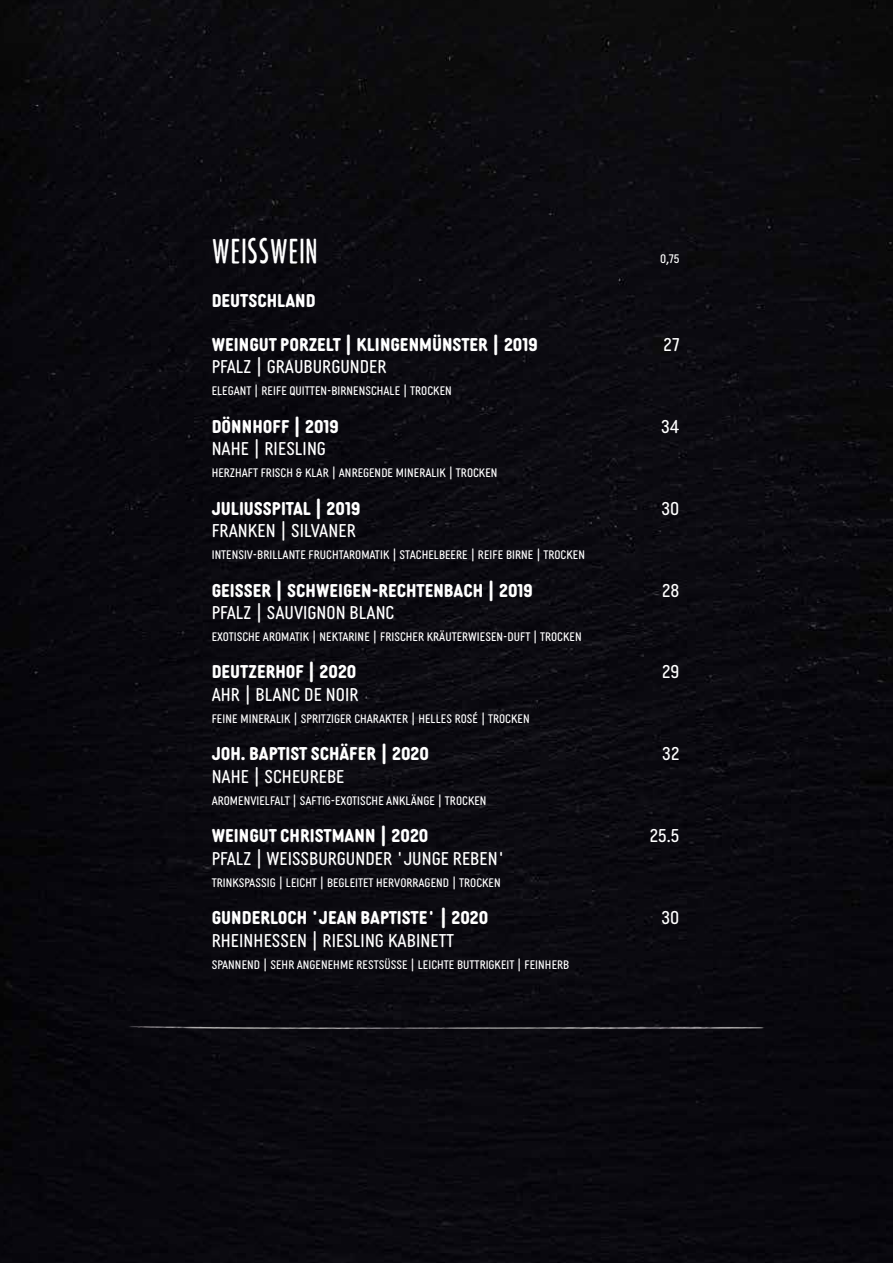
<style>
.page{position:relative;width:893px;height:1263px;background:#0b0a0f}
.page>*{position:absolute;margin:0;border:0;box-sizing:border-box;transform-origin:0 0}
.t1{font:33px "Punk Rock Show";color:#fff}
.t2{font:700 18px "Diazo MVB Cond";color:#fff}
.t3{font:18px "Diazo MVB Cond";color:#fff}
.t4{font:12px "Diazo MVB Cond";color:#fff}
</style>
<div class="page">
<img style="left:129px;top:1027px;width:635px;height:2px">
<h1 class="t1" style="left:212px;top:230px;width:108px">WEISSWEIN</h1>
<p class="t4" style="left:660px;top:249px;width:21px">0,75</p>
<h2 class="t2" style="left:212px;top:286px;width:106px">DEUTSCHLAND</h2>
<h2 class="t2" style="left:212px;top:330px;width:328px">WEINGUT PORZELT | KLINGENMÜNSTER | 2019</h2>
<h2 class="t3" style="left:664px;top:331px;width:17px">27</h2>
<h2 class="t3" style="left:212px;top:353px;width:176px">PFALZ | GRAUBURGUNDER</h2>
<p class="t4" style="left:212px;top:382px;width:242px">ELEGANT | REIFE QUITTEN-BIRNENSCHALE | TROCKEN</p>
<h2 class="t2" style="left:212px;top:412px;width:129px">DÖNNHOFF | 2019</h2>
<h2 class="t3" style="left:661px;top:413px;width:20px">34</h2>
<h2 class="t3" style="left:212px;top:435px;width:116px">NAHE | RIESLING</h2>
<p class="t4" style="left:212px;top:464px;width:287px">HERZHAFT FRISCH &amp; KLAR | ANREGENDE MINERALIK | TROCKEN</p>
<h2 class="t2" style="left:212px;top:494px;width:150px">JULIUSSPITAL | 2019</h2>
<h2 class="t3" style="left:662px;top:495px;width:19px">30</h2>
<h2 class="t3" style="left:212px;top:517px;width:146px">FRANKEN | SILVANER</h2>
<p class="t4" style="left:212px;top:546px;width:375px">INTENSIV-BRILLANTE FRUCHTAROMATIK | STACHELBEERE | REIFE BIRNE | TROCKEN</p>
<h2 class="t2" style="left:212px;top:576px;width:323px">GEISSER | SCHWEIGEN-RECHTENBACH | 2019</h2>
<h2 class="t3" style="left:662px;top:577px;width:19px">28</h2>
<h2 class="t3" style="left:212px;top:599px;width:184px">PFALZ | SAUVIGNON BLANC</h2>
<p class="t4" style="left:212px;top:628px;width:371px">EXOTISCHE AROMATIK | NEKTARINE | FRISCHER KRÄUTERWIESEN-DUFT | TROCKEN</p>
<h2 class="t2" style="left:212px;top:658px;width:146px">DEUTZERHOF | 2020</h2>
<h2 class="t3" style="left:662px;top:658px;width:19px">29</h2>
<h2 class="t3" style="left:212px;top:681px;width:148px">AHR | BLANC DE NOIR</h2>
<p class="t4" style="left:212px;top:709px;width:319px">FEINE MINERALIK | SPRITZIGER CHARAKTER | HELLES ROSÉ | TROCKEN</p>
<h2 class="t2" style="left:212px;top:740px;width:219px">JOH. BAPTIST SCHÄFER | 2020</h2>
<h2 class="t3" style="left:662px;top:740px;width:19px">32</h2>
<h2 class="t3" style="left:212px;top:763px;width:134px">NAHE | SCHEUREBE</h2>
<p class="t4" style="left:212px;top:791px;width:276px">AROMENVIELFALT | SAFTIG-EXOTISCHE ANKLÄNGE | TROCKEN</p>
<h2 class="t2" style="left:212px;top:821px;width:218px">WEINGUT CHRISTMANN | 2020</h2>
<h2 class="t3" style="left:650px;top:822px;width:31px">25.5</h2>
<h2 class="t3" style="left:212px;top:845px;width:295px">PFALZ | WEISSBURGUNDER ˇJUNGE REBENˇ</h2>
<p class="t4" style="left:212px;top:873px;width:291px">TRINKSPASSIG | LEICHT | BEGLEITET HERVORRAGEND | TROCKEN</p>
<h2 class="t2" style="left:212px;top:903px;width:278px">GUNDERLOCH ˇJEAN BAPTISTEˇ | 2020</h2>
<h2 class="t3" style="left:662px;top:904px;width:19px">30</h2>
<h2 class="t3" style="left:212px;top:927px;width:244px">RHEINHESSEN | RIESLING KABINETT</h2>
<p class="t4" style="left:212px;top:955px;width:359px">SPANNEND | SEHR ANGENEHME RESTSÜSSE | LEICHTE BUTTRIGKEIT | FEINHERB</p>
</div>
